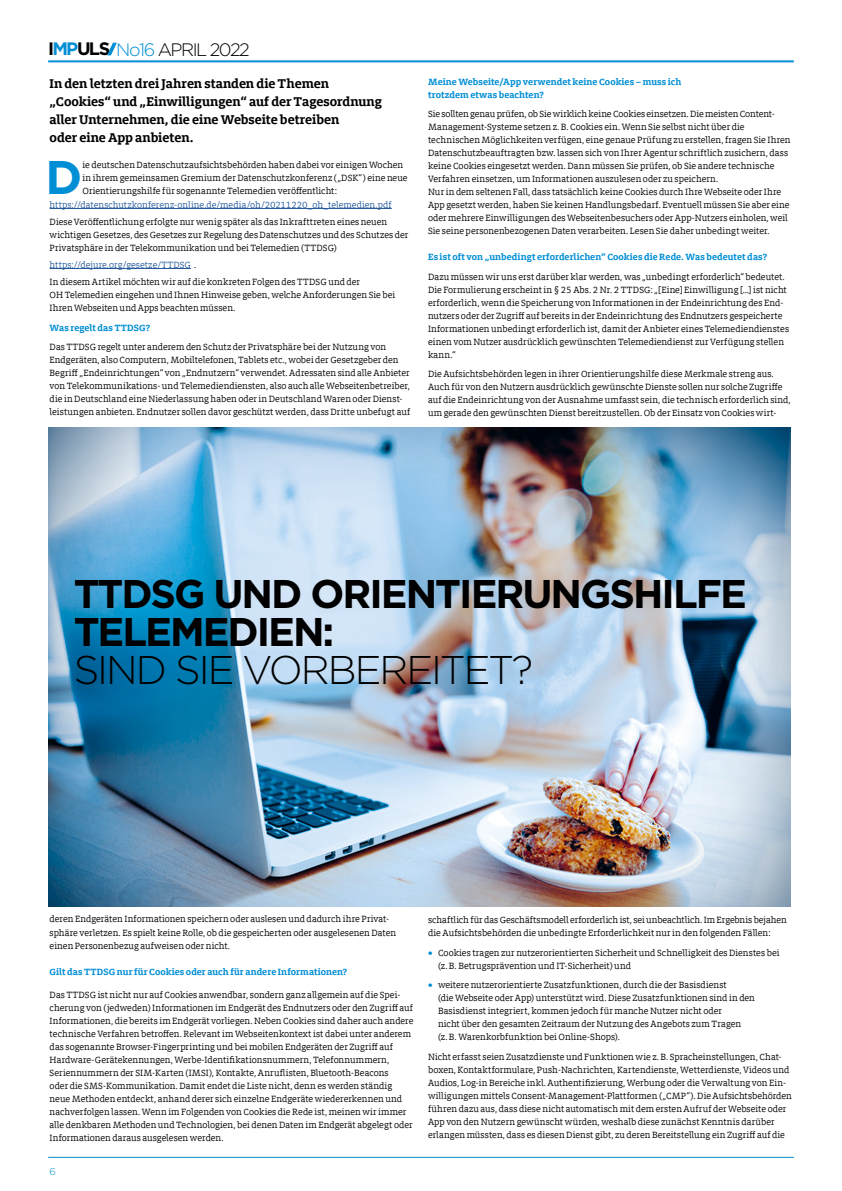
<style>
.page{position:relative;width:842px;height:1191px;background:#fff}
.page>*{position:absolute;margin:0;border:0;box-sizing:border-box;transform-origin:0 0}
.t1{font:700 47.1px "Gotham";color:#008ed5}
.t2{font:700 40px/38px "Gotham";letter-spacing:-.05em;color:#000}
.t3{font:300 40px "Gotham";letter-spacing:-.05em;color:#000}
.t4{font:300 18px "Gotham";letter-spacing:-.08em;color:#000}
.t5{font:700 14px/18px "Milo Slab Offc";letter-spacing:-.005em;color:#000}
.t6{font:10px/13px "Milo Slab Offc";color:#000}
.t7{font:700 10px/13px "Milo Slab Offc";letter-spacing:.005em;color:#008ed5}
.t8{font:10px "Milo Slab Offc";letter-spacing:-.005em;color:#275b9b}
.t9{font:300 10px "Gotham";color:#008ed5}
.s1{font-weight:700}
.s2{font-weight:700;color:#008ed5}
.s3{color:#008ed5}
.s4{color:#275b9b}
</style>
<div class="page">
<img style="left:48px;top:427px;width:743px;height:479px">
<hr style="left:50px;top:208px;width:342px;height:1px;background:#275b9b">
<hr style="left:50px;top:268px;width:141px;height:1px;background:#275b9b">
<hr style="left:48px;top:60px;width:746px;height:2px;background:#008ed5">
<svg style="left:107px;top:43px;width:10px;height:12px"></svg>
<hr style="left:48px;top:1157px;width:746px;height:1px;background:#008ed5">
<h3 class="t4" style="left:48px;top:38px;width:203px"><span class="s1">I</span><span class="s2">MP</span><span class="s1">ULS</span> <span class="s3">No16</span> APRIL 2022</h3>
<h3 class="t5" style="left:50px;top:74px;width:334px">In den letzten drei Jahren standen die Themen „Cookies“ und „Einwilligungen“ auf der Tagesordnung aller Unternehmen, die eine Webseite betreiben<br>oder eine App anbieten.</h3>
<h1 class="t1" style="left:46px;top:146px;width:38px">D</h1>
<p class="t6" style="left:83px;top:158px;width:327px">ie deutschen Datenschutzaufsichtsbehörden haben dabei vor einigen Wochen in ihrem gemeinsamen Gremium der Datenschutzkonferenz („DSK“) eine neue<br>Orientierungshilfe für sogenannte Telemedien veröffentlicht:</p>
<p class="t8" style="left:50px;top:199px;width:344px">https://datenschutzkonferenz-online.de/media/oh/20211220_oh_telemedien.pdf</p>
<p class="t6" style="left:50px;top:215px;width:360px">Diese Veröffentlichung erfolgte nur wenig später als das Inkrafttreten eines neuen wichtigen Gesetzes, des Gesetzes zur Regelung des Datenschutzes und des Schutzes der<br>Privatsphäre in der Telekommunikation und bei Telemedien (TTDSG)</p>
<p class="t6" style="left:50px;top:256px;width:312px;line-height:17.2px"><span class="s4">https://dejure.org/gesetze/TTDSG</span> .<br>In diesem Artikel möchten wir auf die konkreten Folgen des TTDSG und der</p>
<p class="t6" style="left:50px;top:289px;width:347px">OH Telemedien eingehen und Ihnen Hinweise geben, welche Anforderungen Sie bei<br>Ihren Webseiten und Apps beachten müssen.</p>
<p class="t7" style="left:50px;top:321px;width:102px">Was regelt das TTDSG?</p>
<p class="t6" style="left:50px;top:341px;width:362px">Das TTDSG regelt unter anderem den Schutz der Privatsphäre bei der Nutzung von Endgeräten, also Computern, Mobiltelefonen, Tablets etc., wobei der Gesetzgeber den Begriff „Endeinrichtungen“ von „Endnutzern“ verwendet. Adressaten sind alle Anbieter von Telekommunikations- und Telemediendiensten, also auch alle Webseitenbetreiber, die in Deutschland eine Niederlassung haben oder in Deutschland Waren oder Dienst&shy;leistungen anbieten. Endnutzer sollen davor geschützt werden, dass Dritte unbefugt auf</p>
<p class="t7" style="left:428px;top:75px;width:255px">Meine Webseite/App verwendet keine Cookies – muss ich trotzdem etwas beachten?</p>
<p class="t6" style="left:428px;top:108px;width:364px">Sie sollten genau prüfen, ob Sie wirklich keine Cookies einsetzen. Die meisten Content-Management-Systeme setzen z.B. Cookies ein. Wenn Sie selbst nicht über die technischen Möglichkeiten verfügen, eine genaue Prüfung zu erstellen, fragen Sie Ihren Datenschutzbeauftragten bzw. lassen sich von Ihrer Agentur schriftlich zusichern, dass keine Cookies eingesetzt werden. Dann müssen Sie prüfen, ob Sie andere technische Verfahren einsetzen, um Informationen auszulesen oder zu speichern.<br>Nur in dem seltenen Fall, dass tatsächlich keine Cookies durch Ihre Webseite oder Ihre App gesetzt werden, haben Sie keinen Handlungsbedarf. Eventuell müssen Sie aber eine oder mehrere Einwilligungen des Webseitenbesuchers oder App-Nutzers einholen, weil Sie seine personenbezogenen Daten verarbeiten. Lesen Sie daher unbedingt weiter.</p>
<p class="t7" style="left:428px;top:250px;width:340px">Es ist oft von „unbedingt erforderlichen“ Cookies die Rede. Was bedeutet das?</p>
<p class="t6" style="left:428px;top:270px;width:362px">Dazu müssen wir uns erst darüber klar werden, was „unbedingt erforderlich“ bedeutet.<br>Die Formulierung erscheint in § 25 Abs. 2 Nr. 2 TTDSG: „[Eine] Einwilligung […] ist nicht erforderlich, wenn die Speicherung von Informationen in der Endeinrichtung des End&shy;nutzers oder der Zugriff auf bereits in der Endeinrichtung des Endnutzers gespeicherte Informationen unbedingt erforderlich ist, damit der Anbieter eines Telemediendienstes einen vom Nutzer ausdrücklich gewünschten Telemediendienst zur Verfügung stellen kann.“</p>
<p class="t6" style="left:428px;top:368px;width:364px">Die Aufsichtsbehörden legen in ihrer Orientierungshilfe diese Merkmale streng aus.<br>Auch für von den Nutzern ausdrücklich gewünschte Dienste sollen nur solche Zugriffe auf die Endeinrichtung von der Ausnahme umfasst sein, die technisch erforderlich sind, um gerade den gewünschten Dienst bereitzustellen. Ob der Einsatz von Cookies wirt-</p>
<h2 class="t2" style="left:74px;top:574px;width:675px">TTDSG UND ORIENTIERUNGSHILFE<br>TELEMEDIEN:</h2>
<h2 class="t3" style="left:74px;top:644px;width:461px">SIND SIE VORBEREITET?</h2>
<p class="t6" style="left:50px;top:913px;width:348px">deren Endgeräten Informationen speichern oder auslesen und dadurch ihre Privat&shy;sphäre verletzen. Es spielt keine Rolle, ob die gespeicherten oder ausgelesenen Daten einen Personenbezug aufweisen oder nicht.</p>
<p class="t7" style="left:50px;top:965px;width:299px">Gilt das TTDSG nur für Cookies oder auch für andere Informationen?</p>
<p class="t6" style="left:50px;top:988px;width:365px">Das TTDSG ist nicht nur auf Cookies anwendbar, sondern ganz allgemein auf die Spei&shy;cherung von (jedweden) Informationen im Endgerät des Endnutzers oder den Zugriff auf Informationen, die bereits im Endgerät vorliegen. Neben Cookies sind daher auch andere technische Verfahren betroffen. Relevant im Webseitenkontext ist dabei unter anderem das sogenannte Browser-Fingerprinting und bei mobilen Endgeräten der Zugriff auf Hardware-Gerätekennungen, Werbe-Identifikationsnummern, Telefonnummern, Seriennummern der SIM-Karten (IMSI), Kontakte, Anruflisten, Bluetooth-Beacons<br>oder die SMS-Kommunikation. Damit endet die Liste nicht, denn es werden ständig neue Methoden entdeckt, anhand derer sich einzelne Endgeräte wiedererkennen und nachverfolgen lassen. Wenn im Folgenden von Cookies die Rede ist, meinen wir immer alle denkbaren Methoden und Technologien, bei denen Daten im Endgerät abgelegt oder Informationen daraus ausgelesen werden.</p>
<p class="t9" style="left:50px;top:1165px;width:8px">6</p>
<p class="t6" style="left:428px;top:914px;width:360px">schaftlich für das Geschäftsmodell erforderlich ist, sei unbeachtlich. Im Ergebnis bejahen die Aufsichtsbehörden die unbedingte Erforderlichkeit nur in den folgenden Fällen:</p>
<p class="t6" style="left:438px;top:946px;width:343px;text-indent:-10px"><span class="s2">•</span> Cookies tragen zur nutzerorientierten Sicherheit und Schnelligkeit des Dienstes bei (z.B. Betrugsprävention und IT-Sicherheit) und</p>
<p class="t6" style="left:438px;top:979px;width:318px;text-indent:-10px"><span class="s2">•</span> weitere nutzerorientierte Zusatzfunktionen, durch die der Basisdienst<br>(die Webseite oder App) unterstützt wird. Diese Zusatzfunktionen sind in den Basisdienst integriert, kommen jedoch für manche Nutzer nicht oder<br>nicht über den gesamten Zeitraum der Nutzung des Angebots zum Tragen (z.B. Warenkorbfunktion bei Online-Shops).</p>
<p class="t6" style="left:428px;top:1050px;width:365px">Nicht erfasst seien Zusatzdienste und Funktionen wie z.B. Spracheinstellungen, Chat&shy;boxen, Kontaktformulare, Push-Nachrichten, Kartendienste, Wetterdienste, Videos und Audios, Log-in Bereiche inkl. Authentifizierung, Werbung oder die Verwaltung von Ein&shy;willigungen mittels Consent-Management-Plattformen („CMP“). Die Aufsichtsbehörden führen dazu aus, dass diese nicht automatisch mit dem ersten Aufruf der Webseite oder App von den Nutzern gewünscht würden, weshalb diese zunächst Kenntnis darüber erlangen müssten, dass es diesen Dienst gibt, zu deren Bereitstellung ein Zugriff auf die</p>
</div>
